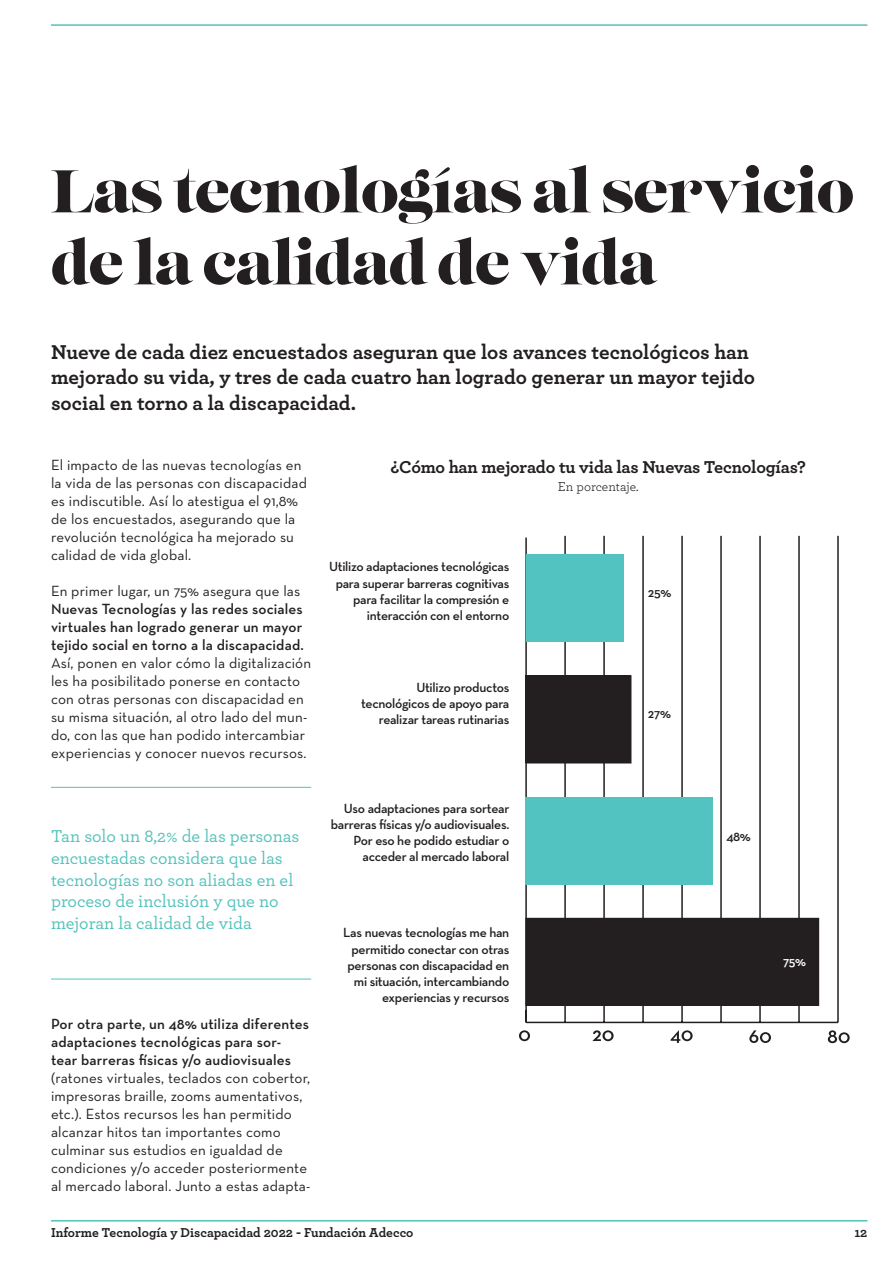
<style>
.page{position:relative;width:893px;height:1263px;background:#fff}
.page>*{position:absolute;margin:0;border:0;box-sizing:border-box;transform-origin:0 0}
.t1{font:60px/72px "Lust";letter-spacing:-.02em;color:#231f20}
.t2{font:700 21px/25.2px "Archer";color:#231f20}
.t3{font:500 18px/21.6px "Archer";color:#54c2bc}
.t4{font:700 18px "Archer";letter-spacing:-.01em;color:#231f20}
.t5{font:15px/18px "Neutraface Text";letter-spacing:.01em;color:#231f20}
.t6{font:600 13.5px/16.2px "Neutraface Text";letter-spacing:-.02em;color:#231f20;text-align:right}
.t7{font:700 13.5px "Archer";color:#231f20}
.t8{font:13.5px "Archer";color:#231f20}
.t9{font:600 13.5px "Neutraface Text";color:#fff}
.s1{font-weight:600}
</style>
<div class="page">
<hr style="left:51px;top:24px;width:816px;height:2px;background:#54c2bc">
<hr style="left:51px;top:1220px;width:816px;height:1px;background:#54c2bc">
<hr style="left:51px;top:787px;width:260px;height:1px;background:#54c2bc">
<hr style="left:51px;top:979px;width:260px;height:1px;background:#54c2bc">
<svg style="left:519px;top:1030px;width:11px;height:11px"></svg>
<svg style="left:592px;top:1030px;width:22px;height:11px"></svg>
<svg style="left:671px;top:1030px;width:22px;height:13px"></svg>
<svg style="left:749px;top:1030px;width:22px;height:13px"></svg>
<svg style="left:828px;top:1030px;width:22px;height:13px"></svg>
<hr style="left:526px;top:1022px;width:312px;height:1px;background:#231f20">
<hr style="left:564px;top:536px;width:2px;height:486px;background:#231f20">
<hr style="left:603px;top:536px;width:2px;height:486px;background:#231f20">
<hr style="left:642px;top:536px;width:2px;height:486px;background:#231f20">
<hr style="left:681px;top:536px;width:2px;height:486px;background:#231f20">
<hr style="left:720px;top:536px;width:2px;height:486px;background:#231f20">
<hr style="left:759px;top:536px;width:2px;height:486px;background:#231f20">
<hr style="left:798px;top:536px;width:2px;height:486px;background:#231f20">
<hr style="left:837px;top:536px;width:2px;height:486px;background:#231f20">
<hr style="left:525px;top:537px;width:2px;height:485px;background:#231f20">
<div style="left:526px;top:554px;width:97px;height:88px;background:#53c3c2"></div>
<div style="left:526px;top:676px;width:105px;height:87px;background:#231f20"></div>
<div style="left:525px;top:675px;width:106px;height:88px;border:1px solid #231f20"></div>
<div style="left:526px;top:797px;width:187px;height:87px;background:#53c3c2"></div>
<div style="left:526px;top:918px;width:293px;height:87px;background:#231f20"></div>
<div style="left:525px;top:918px;width:294px;height:88px;border:1px solid #231f20"></div>
<p class="t1" style="left:51px;top:159px;width:805px">Las tecnologías al servicio de la calidad de vida</p>
<p class="t2" style="left:51px;top:338px;width:706px">Nueve de cada diez encuestados aseguran que los avances tecnológicos han mejorado su vida, y tres de cada cuatro han logrado generar un mayor tejido social en torno a la discapacidad.</p>
<p class="t5" style="left:51px;top:456px;width:257px">El impacto de las nuevas tecnologías en la vida de las personas con discapacidad es indiscutible. Así lo atestigua el 91,8% de los encuestados, asegurando que la revolución tecnológica ha mejorado su calidad de vida global.</p>
<p class="t5" style="left:51px;top:582px;width:262px">En primer lugar, un 75% asegura que las <span class="s1">Nuevas Tecnologías y las redes sociales virtuales han logrado generar un mayor tejido social en torno a la discapacidad.<br></span>Así, ponen en valor cómo la digitalización les ha posibilitado ponerse en contacto con otras personas con discapacidad en su misma situación, al otro lado del mun&shy;do, con las que han podido intercambiar experiencias y conocer nuevos recursos.</p>
<p class="t3" style="left:51px;top:825px;width:250px">Tan solo un 8,2% de las personas encuestadas considera que las tecnologías no son aliadas en el proceso de inclusión y que no mejoran la calidad de vida</p>
<p class="t5" style="left:51px;top:1014px;width:261px"><span class="s1">Por otra parte, un 48% utiliza diferentes adaptaciones tecnológicas para sor&shy;tear barreras físicas y/o audiovisuales </span>(ratones virtuales, teclados con cobertor, impresoras braille, zooms aumentativos, etc.). Estos recursos les han permitido alcanzar hitos tan importantes como culminar sus estudios en igualdad de condiciones y/o acceder posteriormente al mercado laboral. Junto a estas adapta-</p>
<p class="t4" style="left:391px;top:453px;width:417px">¿Cómo han mejorado tu vida las Nuevas Tecnologías?</p>
<p class="t8" style="left:558px;top:477px;width:82px">En porcentaje.</p>
<p class="t6" style="left:329px;top:559px;width:182px">Utilizo adaptaciones tecnológicas para superar barreras cognitivas para facilitar la compresión e interacción con el entorno</p>
<p class="t6" style="left:416px;top:679px;width:94px">Utilizo productos</p>
<p class="t6" style="left:361px;top:695px;width:150px">tecnológicos de apoyo para realizar tareas rutinarias</p>
<p class="t6" style="left:331px;top:800px;width:180px">Uso adaptaciones para sortear barreras físicas y/o audiovisuales.<br>Por eso he podido estudiar o acceder al mercado laboral</p>
<p class="t6" style="left:343px;top:924px;width:168px">Las nuevas tecnologías me han permitido conectar con otras personas con discapacidad en mi situación, intercambiando experiencias y recursos</p>
<p class="t6" style="left:648px;top:584px;width:25px">25%</p>
<p class="t6" style="left:648px;top:705px;width:25px">27%</p>
<p class="t6" style="left:726px;top:828px;width:26px">48%</p>
<p class="t9" style="left:783px;top:952px;width:24px">75%</p>
<p class="t7" style="left:51px;top:1221px;width:364px">Informe Tecnología y Discapacidad 2022 - Fundación Adecco</p>
<p class="t7" style="left:854px;top:1221px;width:15px">12</p>
</div>
